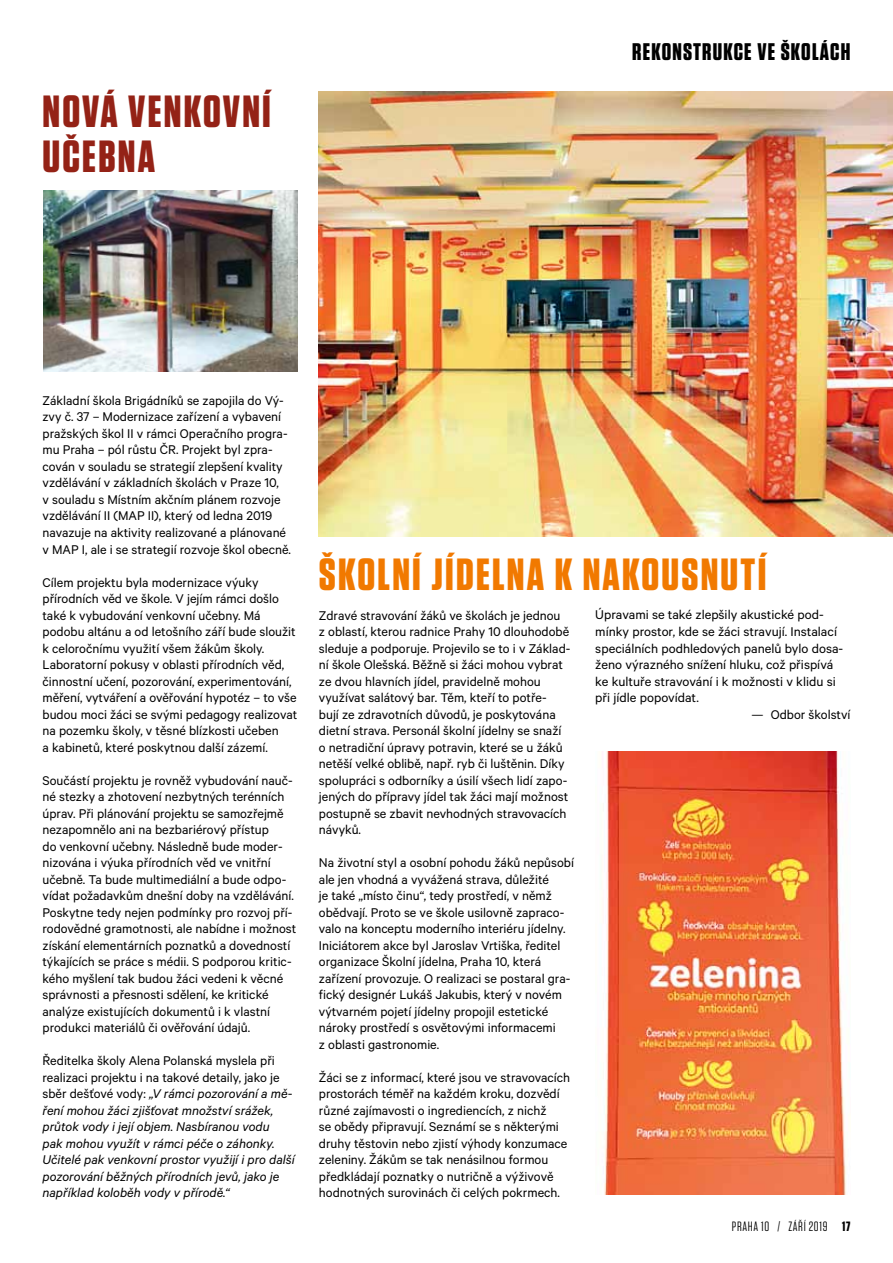
<style>
.page{position:relative;width:893px;height:1263px;background:#fff}
.page>*{position:absolute;margin:0;border:0;box-sizing:border-box;transform-origin:0 0}
.t1{font:700 45px "Tungsten";color:#f17900}
.t2{font:700 45px "Tungsten";color:#942216}
.t3{font:700 24px "Tungsten";letter-spacing:.05em;color:#000}
.t4{font:14.25px/16.5px "Calibre";color:#000}
.t5{font:italic 14.25px/16.5px "Calibre";color:#000}
.t6{font:13.5px "Tungsten";letter-spacing:.05em;color:#000}
.s1{font-style:normal}
.s2{font-weight:700}
</style>
<div class="page">
<img style="left:43px;top:190px;width:255px;height:182px">
<img style="left:319px;top:91px;width:574px;height:446px">
<img style="left:602px;top:751px;width:244px;height:444px">
<h1 class="t2" style="left:43px;top:88px;width:20px">NOVÁ</h1>
<h1 class="t2" style="left:128px;top:88px;width:19px">VENKOVNÍ</h1>
<h1 class="t2" style="left:43px;top:133px;width:20px">UČEBNA</h1>
<h2 class="t3" style="left:632px;top:38px;width:220px">Rekonstrukce ve školách</h2>
<p class="t4" style="left:43px;top:392px;width:250px">Základní škola Brigádníků se zapojila do Vý&shy;zvy č. 37 – Modernizace zařízení a vybavení pražských škol II v rámci Operačního progra&shy;mu Praha – pól růstu ČR. Projekt byl zpra&shy;cován v souladu se strategií zlepšení kvality vzdělávání v základních školách v Praze 10,<br>v souladu s Místním akčním plánem rozvoje vzdělávání II (MAP II), který od ledna 2019 navazuje na aktivity realizované a plánované v MAP I, ale i se strategií rozvoje škol obecně.</p>
<p class="t4" style="left:43px;top:573px;width:256px">Cílem projektu byla modernizace výuky přírodních věd ve škole. V jejím rámci došlo také k vybudování venkovní učebny. Má podobu altánu a od letošního září bude sloužit k celoročnímu využití všem žákům školy.<br>Laboratorní pokusy v oblasti přírodních věd, činnostní učení, pozorování, experimentování, měření, vytváření a ověřování hypotéz – to vše budou moci žáci se svými pedagogy realizovat na pozemku školy, v těsné blízkosti učeben<br>a kabinetů, které poskytnou další zázemí.</p>
<p class="t4" style="left:43px;top:771px;width:255px">Součástí projektu je rovněž vybudování nauč&shy;né stezky a zhotovení nezbytných terénních úprav. Při plánování projektu se samozřejmě nezapomnělo ani na bezbariérový přístup<br>do venkovní učebny. Následně bude moder&shy;nizována i výuka přírodních věd ve vnitřní učebně. Ta bude multimediální a bude odpo&shy;vídat požadavkům dnešní doby na vzdělávání.<br>Poskytne tedy nejen podmínky pro rozvoj pří&shy;rodovědné gramotnosti, ale nabídne i možnost získání elementárních poznatků a dovedností týkajících se práce s médii. S podporou kritic&shy;kého myšlení tak budou žáci vedeni k věcné správnosti a přesnosti sdělení, ke kritické analýze existujících dokumentů i k vlastní produkci materiálů či ověřování údajů.</p>
<p class="t5" style="left:43px;top:1052px;width:254px"><span class="s1">Ředitelka školy Alena Polanská myslela při realizaci projektu i na takové detaily, jako je sběr dešťové vody:</span> „V rámci pozorování a mě&shy;ření mohou žáci zjišťovat množství srážek, průtok vody i její objem. Nasbíranou vodu<br>pak mohou využít v rámci péče o záhonky.<br>Učitelé pak venkovní prostor využijí i pro další pozorování běžných přírodních jevů, jako je například koloběh vody v přírodě.“</p>
<h1 class="t1" style="left:319px;top:550px;width:19px">ŠKOLNÍ</h1>
<h1 class="t1" style="left:431px;top:550px;width:17px">JÍDELNA</h1>
<h1 class="t1" style="left:555px;top:550px;width:48px">K NAKOU</h1>
<h1 class="t1" style="left:682px;top:550px;width:86px">SNUTÍ</h1>
<p class="t4" style="left:319px;top:606px;width:253px">Zdravé stravování žáků ve školách je jednou<br>z oblastí, kterou radnice Prahy 10 dlouhodobě sleduje a podporuje. Projevilo se to i v Základ&shy;ní škole Olešská. Běžně si žáci mohou vybrat ze dvou hlavních jídel, pravidelně mohou využívat salátový bar. Těm, kteří to potře-<br>bují ze zdravotních důvodů, je poskytována dietní strava. Personál školní jídelny se snaží o netradiční úpravy potravin, které se u žáků netěší velké oblibě, např. ryb či luštěnin. Díky spolupráci s odborníky a úsilí všech lidí zapo&shy;jených do přípravy jídel tak žáci mají možnost postupně se zbavit nevhodných stravovacích návyků.</p>
<p class="t4" style="left:319px;top:854px;width:257px">Na životní styl a osobní pohodu žáků nepůsobí ale jen vhodná a vyvážená strava, důležité<br>je také „místo činu“, tedy prostředí, v němž obědvají. Proto se ve škole usilovně zapraco&shy;valo na konceptu moderního interiéru jídelny.<br>Iniciátorem akce byl Jaroslav Vrtiška, ředitel organizace Školní jídelna, Praha 10, která zařízení provozuje. O realizaci se postaral gra&shy;fický designér Lukáš Jakubis, který v novém výtvarném pojetí jídelny propojil estetické nároky prostředí s osvětovými informacemi<br>z oblasti gastronomie.</p>
<p class="t4" style="left:319px;top:1068px;width:253px">Žáci se z informací, které jsou ve stravovacích prostorách téměř na každém kroku, dozvědí různé zajímavosti o ingrediencích, z nichž<br>se obědy připravují. Seznámí se s některými druhy těstovin nebo zjistí výhody konzumace zeleniny. Žákům se tak nenásilnou formou předkládají poznatky o nutričně a výživově hodnotných surovinách či celých pokrmech.</p>
<p class="t4" style="left:595px;top:606px;width:249px">Úpravami se také zlepšily akustické pod&shy;mínky prostor, kde se žáci stravují. Instalací speciálních podhledových panelů bylo dosa&shy;ženo výrazného snížení hluku, což přispívá ke kultuře stravování i k možnosti v klidu si při jídle popovídat.</p>
<p class="t4" style="left:751px;top:705px;width:100px">— Odbor školství</p>
<p class="t6" style="left:732px;top:1219px;width:120px">PRAHA 10 / ZÁŘÍ 2019 <span class="s2">17</span></p>
</div>
